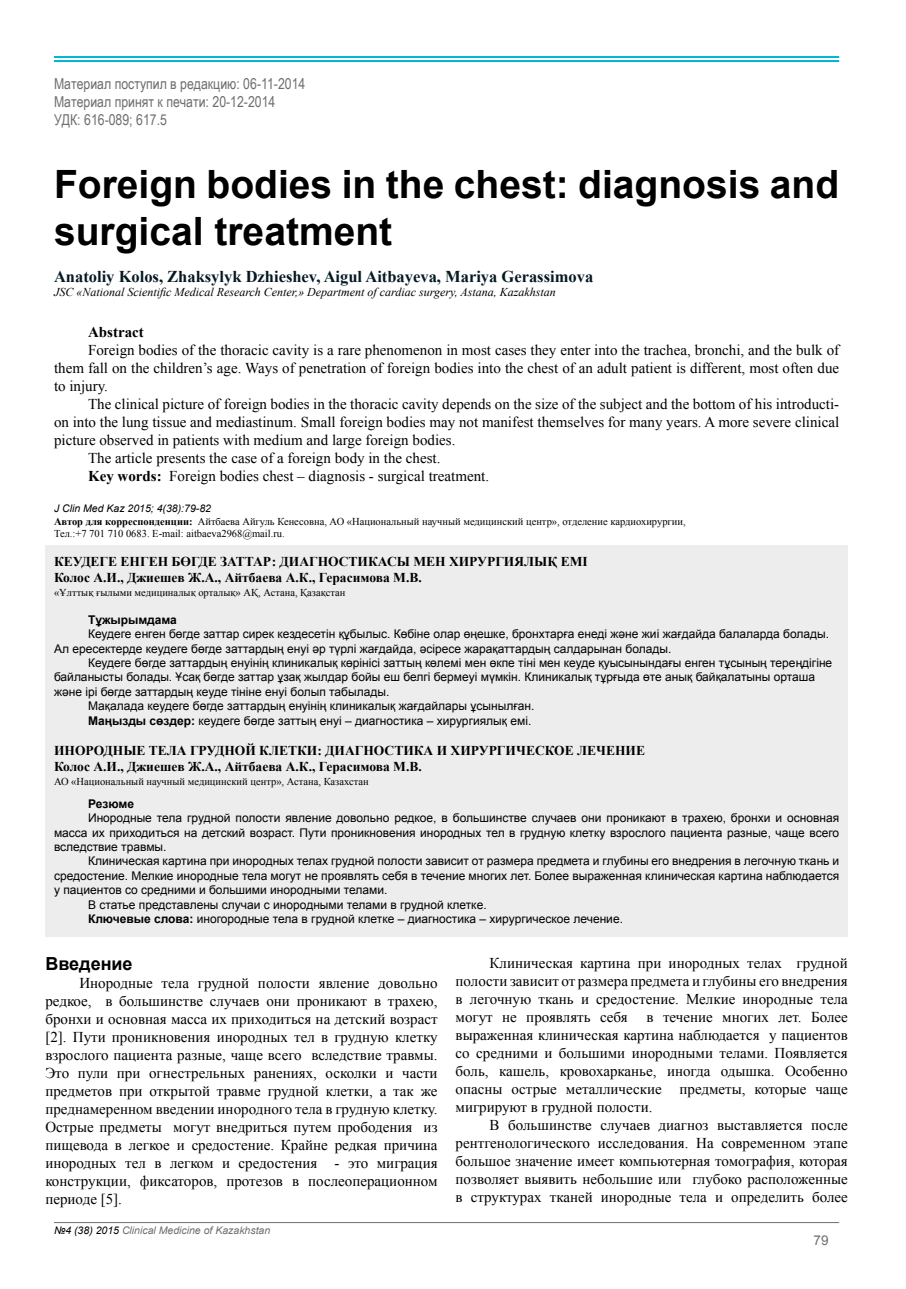
<style>
.page{position:relative;width:906px;height:1289px;background:#fff}
.page>*{position:absolute;margin:0;border:0;box-sizing:border-box;transform-origin:0 0}
.t1{font:700 39px/46.8px "Arial";color:#000}
.t2{font:700 18px "Arial";color:#000}
.t3{font:700 16.5px "Times New Roman";color:#051923}
.t4{font:15px/18px "Times New Roman";color:#000;text-align:justify}
.t5{font:15px/18px "Arial Narrow";color:#6d6e71}
.t6{font:700 15px "Times New Roman";color:#000}
.t7{font:700 13.5px/16.2px "Times New Roman";color:#000}
.t8{font:13.5px "Arial";color:#6d6e71}
.t9{font:12px/14.4px "Arial";color:#000}
.t10{font:italic 12px "Times New Roman";color:#000}
.t11{font:700 12px "Arial";color:#000}
.t12{font:10.5px/12.6px "Times New Roman";color:#000}
.t13{font:italic 10.5px "Arial";color:#6d6e71}
.t14{font:italic 10.5px "Arial";color:#000}
.s1{font-weight:700}
.s2{color:#000}
</style>
<div class="page">
<hr style="left:54px;top:56px;width:785px;height:2px;background:#00b5cc">
<hr style="left:54px;top:60px;width:785px;height:2px;background:#00b5cc">
<hr style="left:54px;top:1222px;width:785px;height:1px;background:#6d6e71">
<div style="left:45px;top:545px;width:803px;height:391px;background:#ededee"></div>
<p class="t5" style="left:54px;top:74px;width:253px">Материал поступил в редакцию: 06-11-2014<br>Материал принят к печати: 20-12-2014<br>УДК: 616-089; 617.5</p>
<h1 class="t1" style="left:54px;top:162px;width:786px">Foreign bodies in the chest: diagnosis and surgical treatment</h1>
<p class="t3" style="left:54px;top:265px;width:541px">Anatoliy Kolos, Zhaksylyk Dzhieshev, Aigul Aitbayeva, Mariya Gerassimova</p>
<p class="t10" style="left:54px;top:284px;width:503px">JSC «National Scientific Medical Research Center,» Department of cardiac surgery, Astana, Kazakhstan</p>
<p class="t6" style="left:88px;top:322px;width:57px">Abstract</p>
<p class="t4" style="left:54px;top:341px;width:786px;text-indent:34px">Foreign bodies of the thoracic cavity is a rare phenomenon in most cases they enter into the trachea, bronchi, and the bulk of them fall on the children’s age. Ways of penetration of foreign bodies into the chest of an adult patient is different, most often due to injury.</p>
<p class="t4" style="left:88px;top:395px;width:752px">The clinical picture of foreign bodies in the thoracic cavity depends on the size of the subject and the bottom of his introducti-</p>
<p class="t4" style="left:54px;top:413px;width:786px">on into the lung tissue and mediastinum. Small foreign bodies may not manifest themselves for many years. A more severe clinical</p>
<p class="t4" style="left:54px;top:431px;width:403px">picture observed in patients with medium and large foreign bodies.</p>
<p class="t4" style="left:88px;top:449px;width:354px">The article presents the case of a foreign body in the chest.</p>
<p class="t4" style="left:88px;top:467px;width:402px"><span class="s1">Key words:</span> Foreign bodies chest – diagnosis - surgical treatment.</p>
<p class="t14" style="left:54px;top:501px;width:158px">J Clin Med Kaz 2015; 4(38):79-82</p>
<p class="t12" style="left:54px;top:514px;width:633px"><span class="s1">Автор для корреспонденции:</span> Айтбаева Айгуль Кенесовна, АО «Национальный научный медицинский центр», отделение кардиохирургии,<br>Тел.:+7 701 710 0683. E-mail: aitbaeva2968@mail.ru.</p>
<p class="t7" style="left:54px;top:553px;width:535px">Кеудеге енген б өгде заттар: диагностикасы мен хирургиялық емі<br>Колос А.И., Джиешев Ж.А., Айтбаева А.К., Герасимова М.В.</p>
<p class="t12" style="left:54px;top:586px;width:293px">«Ұлттық ғылыми медициналық орталық» АҚ, Астана, Қазақстан</p>
<p class="t11" style="left:88px;top:611px;width:90px">Тұжырымдама</p>
<p class="t9" style="left:54px;top:627px;width:776px;text-indent:34px">Кеудеге енген бөгде заттар сирек кездесетін құбылыс. Көбіне олар өңешке, бронхтарға енеді және жиі жағдайда балаларда болады.<br>Ал ересектерде кеудеге бөгде заттардың енуі әр түрлі жағдайда, әсіресе жарақаттардың салдарынан болады.</p>
<p class="t9" style="left:88px;top:655px;width:745px">Кеудеге бөгде заттардың енуінің клиникалық көрінісі заттың көлемі мен өкпе тіні мен кеуде қуысынындағы енген тұсының тереңдігіне</p>
<p class="t9" style="left:54px;top:670px;width:762px">байланысты болады. Ұсақ бөгде заттар ұзақ жылдар бойы еш белгі бермеуі мүмкін. Клиникалық тұрғыда өте анық байқалатыны орташа</p>
<p class="t9" style="left:54px;top:684px;width:337px">және ірі бөгде заттардың кеуде тініне енуі болып табылады.</p>
<p class="t9" style="left:88px;top:699px;width:448px">Мақалада кеудеге бөгде заттардың енуінің клиникалық жағдайлары ұсынылған.</p>
<p class="t9" style="left:88px;top:713px;width:445px"><span class="s1">Маңызды сөздер:</span> кеудеге бөгде заттың енуі – диагностика – хирургиялық емі.</p>
<p class="t7" style="left:54px;top:742px;width:592px">Инородные тела грудной клетки: диагностика и хирургическое лечение<br>Колос А.И., Джиешев Ж.А., Айтбаева А.К., Герасимова М.В.</p>
<p class="t12" style="left:54px;top:775px;width:316px">АО «Национальный научный медицинский центр», Астана, Казахстан</p>
<p class="t11" style="left:88px;top:795px;width:47px">Резюме</p>
<p class="t9" style="left:54px;top:811px;width:786px;text-align:justify;text-indent:34px">Инородные тела грудной полости явление довольно редкое, в большинстве случаев они проникают в трахею, бронхи и основная масса их приходиться на детский возраст. Пути проникновения инородных тел в грудную клетку взрослого пациента разные, чаще всего вследствие травмы.</p>
<p class="t9" style="left:88px;top:854px;width:752px">Клиническая картина при инородных телах грудной полости зависит от размера предмета и глубины его внедрения в легочную ткань и</p>
<p class="t9" style="left:54px;top:868px;width:786px">средостение. Мелкие инородные тела могут не проявлять себя в течение многих лет. Более выраженная клиническая картина наблюдается</p>
<p class="t9" style="left:54px;top:883px;width:335px">у пациентов со средними и большими инородными телами.</p>
<p class="t9" style="left:88px;top:897px;width:400px">В статье представлены случаи с инородными телами в грудной клетке.</p>
<p class="t9" style="left:88px;top:911px;width:536px"><span class="s1">Ключевые слова:</span> иногородные тела в грудной клетке – диагностика – хирургическое лечение.</p>
<p class="t2" style="left:45px;top:951px;width:89px">Введение</p>
<p class="t4" style="left:45px;top:974px;width:394px;text-indent:34px">Инородные тела грудной полости явление довольно редкое, в большинстве случаев они проникают в трахею, бронхи и основная масса их приходиться на детский возраст [2]. Пути проникновения инородных тел в грудную клетку взрослого пациента разные, чаще всего вследствие травмы.<br>Это пули при огнестрельных ранениях, осколки и части предметов при открытой травме грудной клетки, а так же преднамеренном введении инородного тела в грудную клетку.<br>Острые предметы могут внедриться путем прободения из пищевода в легкое и средостение. Крайне редкая причина инородных тел в легком и средостения - это миграция конструкции, фиксаторов, протезов в послеоперационном периоде [5].</p>
<p class="t4" style="left:455px;top:953px;width:394px;text-indent:34px">Клиническая картина при инородных телах грудной полости зависит от размера предмета и глубины его внедрения в легочную ткань и средостение. Мелкие инородные тела могут не проявлять себя</p>
<p class="t4" style="left:455px;top:1007px;width:394px;text-indent:191px">в течение многих лет. Более выраженная клиническая картина наблюдается у пациентов со средними и большими инородными телами. Появляется боль, кашель, кровохарканье, иногда одышка. Особенно опасны острые металлические предметы, которые чаще мигрируют в грудной полости.</p>
<p class="t4" style="left:455px;top:1115px;width:394px;text-indent:34px">В большинстве случаев диагноз выставляется после рентгенологического исследования. На современном этапе большое значение имеет компьютерная томография, которая позволяет выявить небольшие или глубоко расположенные в структурах тканей инородные тела и определить более</p>
<p class="t13" style="left:54px;top:1223px;width:218px"><span class="s2">№4 (38) 2015</span> Clinical Medicine of Kazakhstan</p>
<p class="t8" style="left:813px;top:1231px;width:17px">79</p>
</div>
